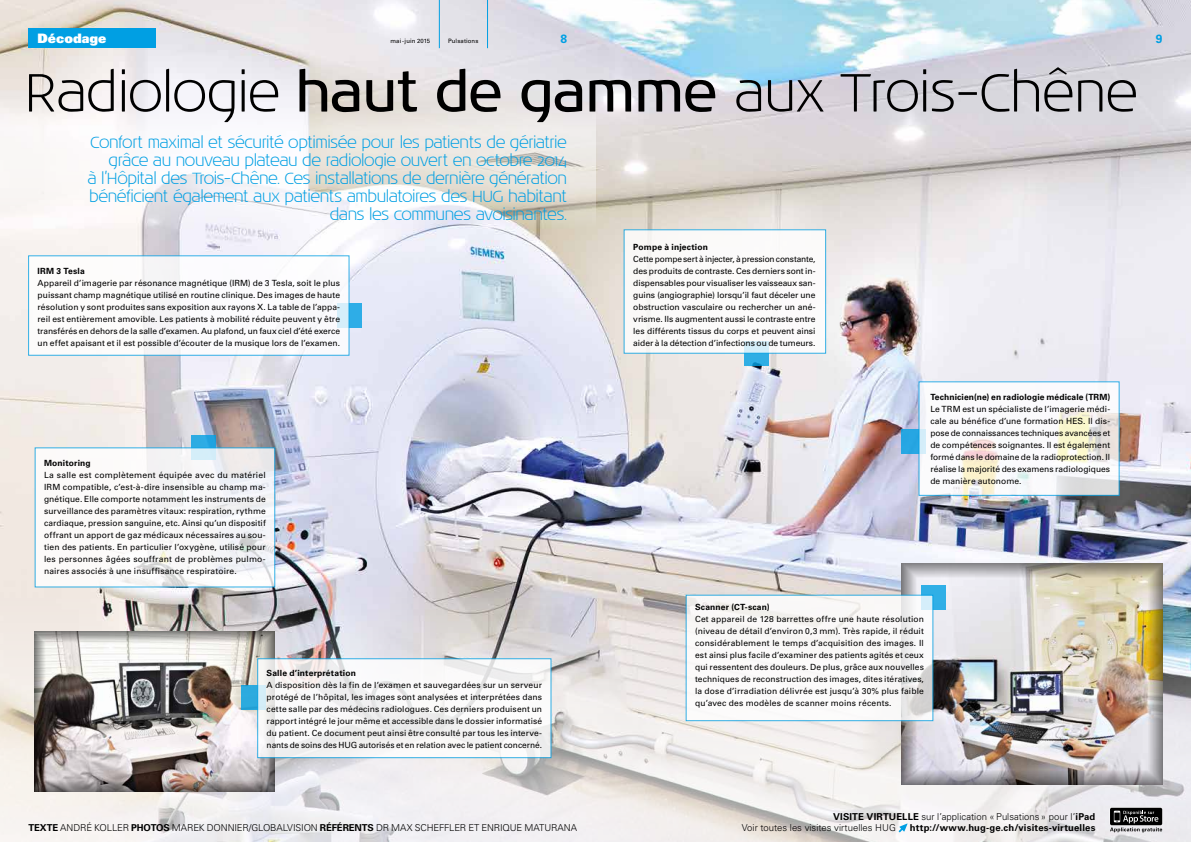
<style>
.page{position:relative;width:1191px;height:842px;background:#fff}
.page>*{position:absolute;margin:0;border:0;box-sizing:border-box;transform-origin:0 0}
.t1{font:300 55px "Noa LT Std";letter-spacing:-.02em;color:#000}
.t2{font:300 16.5px/18px "Noa LT Std";letter-spacing:-.03em;color:#009fe3;text-align:right}
.t3{font:13px "Univers LT Std X Black";color:#fff}
.t4{font:700 12px "Univers LT Std";color:#009fe3}
.t5{font:300 9.5px/11.4px "Univers LT Std";letter-spacing:-.005em;color:#000}
.t6{font:700 9.5px "Univers LT Std";letter-spacing:.015em;color:#000}
.t7{font:8.5px/12px "Univers LT Std";letter-spacing:.005em;color:#000;text-align:justify}
.t8{font:700 8.5px "Univers LT Std";letter-spacing:.015em;color:#000}
.t9{font:6px "Univers LT Std";letter-spacing:.015em;color:#000}
.s1{font-weight:400}
.s2{font-weight:700}
</style>
<div class="page">
<img style="left:0;top:0;width:1191px;height:565px">
<svg style="left:0;top:565px;width:1191px;height:277px"></svg>
<svg style="left:0;top:86px;width:595px;height:200px"></svg>
<div style="left:28px;top:28px;width:128px;height:20px;background:#009fe3"></div>
<hr style="left:487px;top:0;width:1px;height:48px;background:#009fe3">
<hr style="left:439px;top:0;width:1px;height:48px;background:#009fe3">
<svg style="left:1109px;top:807px;width:53px;height:25px"></svg>
<svg style="left:898px;top:823px;width:9px;height:9px"></svg>
<div style="left:901px;top:430px;width:24px;height:24px;background:#27a6e2"></div>
<svg style="left:744px;top:353px;width:24px;height:13px"></svg>
<div style="left:337px;top:303px;width:24px;height:24px;background:linear-gradient(to bottom,#2bace7,#2bace7)"></div>
<div style="left:191px;top:436px;width:24px;height:24px;background:linear-gradient(to right,#32afe4,#20a4e1)"></div>
<svg style="left:918px;top:382px;width:201px;height:114px"></svg>
<div style="left:624px;top:230px;width:202px;height:123px;background:#fff"></div>
<div style="left:28px;top:256px;width:321px;height:99px;background:#fff"></div>
<div style="left:35px;top:448px;width:240px;height:139px;background:#fff"></div>
<img style="left:35px;top:632px;width:240px;height:160px">
<img style="left:901px;top:563px;width:262px;height:222px">
<div style="left:242px;top:686px;width:24px;height:24px;background:#2caade"></div>
<svg style="left:257px;top:658px;width:294px;height:100px"></svg>
<div style="left:921px;top:586px;width:24px;height:24px;background:linear-gradient(to bottom,#2fafe6,#2cade6)"></div>
<svg style="left:686px;top:595px;width:247px;height:126px"></svg>
<h3 class="t3" style="left:38px;top:30px;width:70px">Décodage</h3>
<p class="t9" style="left:448px;top:38px;width:32px">Pulsations</p>
<h3 class="t4" style="left:560px;top:32px;width:8px">8</h3>
<h3 class="t4" style="left:1156px;top:32px;width:8px">9</h3>
<p class="t9" style="left:390px;top:38px;width:41px">mai-juin 2015</p>
<h1 class="t1" style="left:25px;top:60px;width:1115px">Radiologie <span class="s1">haut de gamme</span> aux Trois-Chêne</h1>
<p class="t2" style="left:88px;top:133px;width:481px">Confort maximal et sécurité optimisée pour les patients de gériatrie grâce au nouveau plateau de radiologie ouvert en octobre 2014<br>à l’Hôpital des Trois-Chêne. Ces installations de dernière génération bénéficient également aux patients ambulatoires des HUG habitant dans les communes avoisinantes.</p>
<p class="t8" style="left:38px;top:266px;width:49px">IRM 3 Tesla</p>
<p class="t7" style="left:38px;top:277px;width:304px">Appareil d’imagerie par résonance magnétique (IRM) de 3 Tesla, soit le plus puissant champ magnétique utilisé en routine clinique. Des images de haute résolution y sont produites sans exposition aux rayons X. La table de l’appa&shy;reil est entièrement amovible. Les patients à mobilité réduite peuvent y être transférés en dehors de la salle d’examen. Au plafond, un faux ciel d’été exerce un effet apaisant et il est possible d’écouter de la musique lors de l’examen.</p>
<p class="t8" style="left:44px;top:458px;width:48px">Monitoring</p>
<p class="t7" style="left:44px;top:469px;width:223px">La salle est complètement équipée avec du matériel IRM compatible, c’est-à-dire insensible au champ ma&shy;gnétique. Elle comporte notamment les instruments de surveillance des paramètres vitaux: respiration, rythme cardiaque, pression sanguine, etc. Ainsi qu’un dispositif offrant un apport de gaz médicaux nécessaires au sou&shy;tien des patients. En particulier l’oxygène, utilisé pour les personnes âgées souffrant de problèmes pulmo&shy;naires associés à une insuffisance respiratoire.</p>
<p class="t8" style="left:267px;top:668px;width:91px">Salle d’interprétation</p>
<p class="t7" style="left:267px;top:679px;width:277px">A disposition dès la fin de l’examen et sauvegardées sur un serveur protégé de l’hôpital, les images sont analysées et interprétées dans cette salle par des médecins radiologues. Ces derniers produisent un rapport intégré le jour même et accessible dans le dossier informatisé du patient. Ce document peut ainsi être consulté par tous les interve&shy;nants de soins des HUG autorisés et en relation avec le patient concerné.</p>
<p class="t8" style="left:633px;top:242px;width:76px">Pompe à injection</p>
<p class="t7" style="left:633px;top:253px;width:184px">Cette pompe sert à injecter, à pression constante, des produits de contraste. Ces derniers sont in&shy;dispensables pour visualiser les vaisseaux san&shy;guins (angiographie) lorsqu’il faut déceler une obstruction vasculaire ou rechercher un ané&shy;vrisme. Ils augmentent aussi le contraste entre les différents tissus du corps et peuvent ainsi aider à la détection d’infections ou de tumeurs.</p>
<p class="t8" style="left:930px;top:392px;width:181px">Technicien(ne) en radiologie médicale (TRM)</p>
<p class="t7" style="left:930px;top:403px;width:181px">Le TRM est un spécialiste de l’imagerie médi&shy;cale au bénéfice d’une formation HES. Il dis&shy;pose de connaissances techniques avancées et de compétences soignantes. Il est également formé dans le domaine de la radioprotection. Il réalise la majorité des examens radiologiques de manière autonome.</p>
<p class="t8" style="left:695px;top:602px;width:76px">Scanner (CT-scan)</p>
<p class="t7" style="left:695px;top:613px;width:230px">Cet appareil de 128 barrettes offre une haute résolution (niveau de détail d’environ 0,3 mm). Très rapide, il réduit considérablement le temps d’acquisition des images. Il est ainsi plus facile d’examiner des patients agités et ceux qui ressentent des douleurs. De plus, grâce aux nouvelles techniques de reconstruction des images, dites itératives, la dose d’irradiation délivrée est jusqu’à 30% plus faible qu’avec des modèles de scanner moins récents.</p>
<p class="t5" style="left:28px;top:822px;width:550px"><span class="s2">TEXTE</span> ANDRÉ KOLLER <span class="s2">PHOTOS</span> MAREK DONNIER/GLOBALVISION <span class="s2">RÉFÉRENTS</span> DR MAX SCHEFFLER ET ENRIQUE MATURANA</p>
<p class="t5" style="left:741px;top:811px;width:355px;text-indent:91px"><span class="s2">VISITE VIRTUELLE</span> sur l’application «Pulsations» pour l’<span class="s2">iPad<br></span>Voir toutes les visites virtuelles HUG</p>
<p class="t6" style="left:909px;top:822px;width:187px">http://www.hug-ge.ch/visites-virtuelles</p>
</div>
